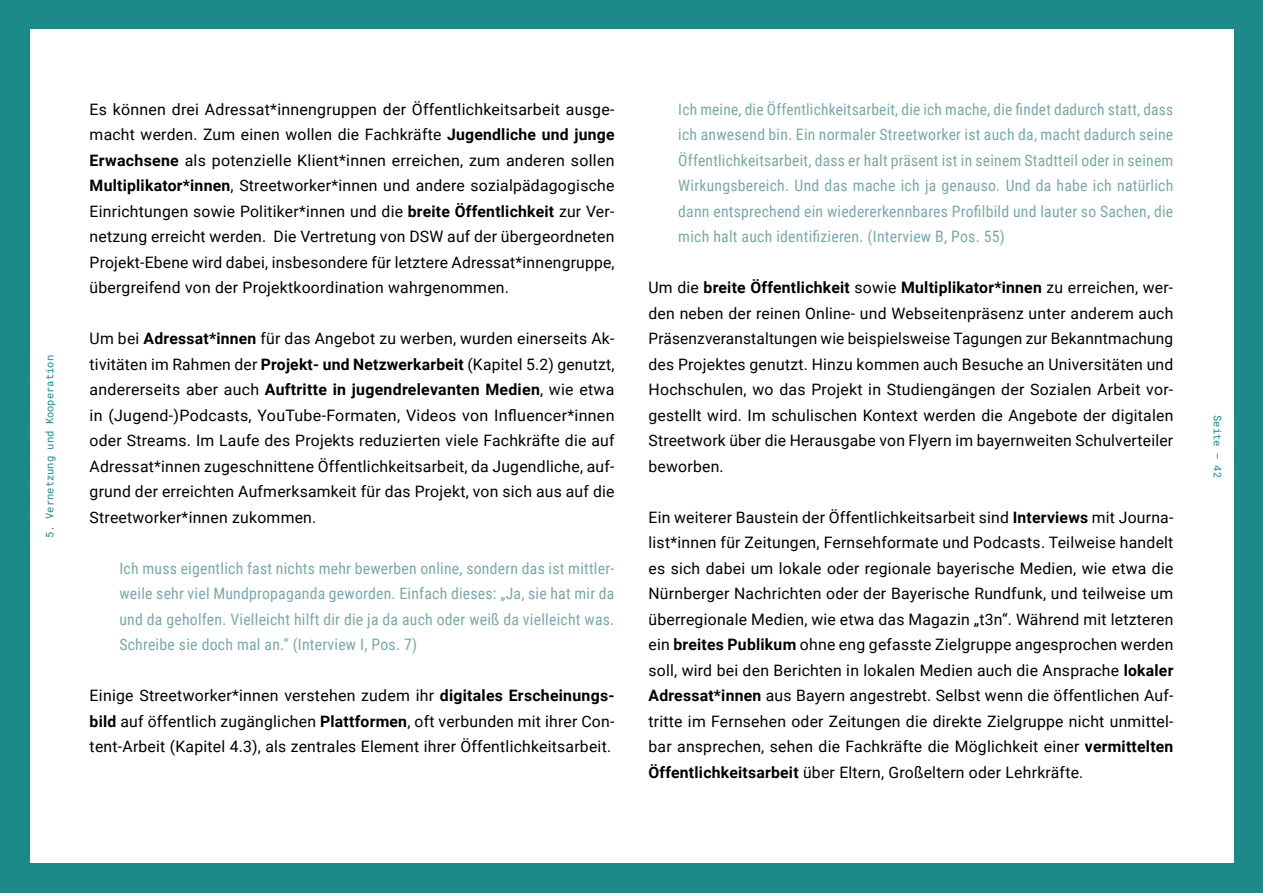
<style>
.page{position:relative;width:1263px;height:893px;background:#1b8a89}
.page>*{position:absolute;margin:0;border:0;box-sizing:border-box;transform-origin:0 0}
.t1{font:15.75px/25.5px "Roboto";letter-spacing:.015em;color:#000;text-align:justify}
.t2{font:15.75px/25.5px "Roboto Condensed";letter-spacing:.015em;color:#78a9a9;text-align:justify}
.t3{font:10.5px "Roboto Mono";color:#1b8a89}
.s1{font-weight:700}
</style>
<div class="page">
<div style="left:30px;top:30px;width:1203px;height:833px;background:#fff"></div>
<p class="t3" style="left:43px;top:538px;width:184px;rotate:-90deg">5. Vernetzung und Kooperation</p>
<p class="t1" style="left:90px;top:96px;width:526px">Es können drei Adressat*innengruppen der Öffentlichkeitsarbeit ausge&shy;macht werden. Zum einen wollen die Fachkräfte <span class="s1">Jugendliche und junge Erwachsene</span> als potenzielle Klient*innen erreichen, zum anderen sollen <span class="s1">Multiplikator*innen</span>, Streetworker*innen und andere sozialpädagogische Einrichtungen sowie Politiker*innen und die <span class="s1">breite Öffentlichkeit</span> zur Ver&shy;netzung erreicht werden. Die Vertretung von DSW auf der übergeordneten Projekt-Ebene wird dabei, insbesondere für letztere Adressat*innengruppe, übergreifend von der Projektkoordination wahrgenommen.</p>
<p class="t1" style="left:90px;top:325px;width:526px">Um bei <span class="s1">Adressat*innen</span> für das Angebot zu werben, wurden einerseits Ak&shy;tivitäten im Rahmen der <span class="s1">Projekt- und Netzwerkarbeit</span> (Kapitel 5.2) genutzt, andererseits aber auch <span class="s1">Auftritte in jugendrelevanten Medien</span>, wie etwa in (Jugend-)Podcasts, YouTube-Formaten, Videos von Influencer*innen oder Streams. Im Laufe des Projekts reduzierten viele Fachkräfte die auf Adressat*innen zugeschnittene Öffentlichkeitsarbeit, da Jugendliche, auf&shy;grund der erreichten Aufmerksamkeit für das Projekt, von sich aus auf die Streetworker*innen zukommen.</p>
<p class="t2" style="left:119px;top:555px;width:496px">Ich muss eigentlich fast nichts mehr bewerben online, sondern das ist mittler&shy;weile sehr viel Mundpropaganda geworden. Einfach dieses: „Ja, sie hat mir da und da geholfen. Vielleicht hilft dir die ja da auch oder weiß da vielleicht was.<br>Schreibe sie doch mal an.“ (Interview I, Pos. 7)</p>
<p class="t1" style="left:90px;top:682px;width:526px">Einige Streetworker*innen verstehen zudem ihr <span class="s1">digitales Erscheinungs&shy;bild</span> auf öffentlich zugänglichen <span class="s1">Plattformen</span>, oft verbunden mit ihrer Con&shy;tent-Arbeit (Kapitel 4.3), als zentrales Element ihrer Öffentlichkeitsarbeit.</p>
<p class="t2" style="left:678px;top:96px;width:497px">Ich meine, die Öffentlichkeitsarbeit, die ich mache, die findet dadurch statt, dass ich anwesend bin. Ein normaler Streetworker ist auch da, macht dadurch seine Öffentlichkeitsarbeit, dass er halt präsent ist in seinem Stadtteil oder in seinem Wirkungsbereich. Und das mache ich ja genauso. Und da habe ich natürlich dann entsprechend ein wiedererkennbares Profilbild und lauter so Sachen, die mich halt auch identifizieren. (Interview B, Pos. 55)</p>
<p class="t1" style="left:648px;top:274px;width:526px">Um die <span class="s1">breite Öffentlichkeit</span> sowie <span class="s1">Multiplikator*innen</span> zu erreichen, wer&shy;den neben der reinen Online- und Webseitenpräsenz unter anderem auch Präsenzveranstaltungen wie beispielsweise Tagungen zur Bekanntmachung des Projektes genutzt. Hinzu kommen auch Besuche an Universitäten und Hochschulen, wo das Projekt in Studiengängen der Sozialen Arbeit vor&shy;gestellt wird. Im schulischen Kontext werden die Angebote der digitalen Streetwork über die Herausgabe von Flyern im bayernweiten Schulverteiler beworben.</p>
<p class="t1" style="left:648px;top:504px;width:526px">Ein weiterer Baustein der Öffentlichkeitsarbeit sind <span class="s1">Interviews</span> mit Journa&shy;list*innen für Zeitungen, Fernsehformate und Podcasts. Teilweise handelt es sich dabei um lokale oder regionale bayerische Medien, wie etwa die Nürnberger Nachrichten oder der Bayerische Rundfunk, und teilweise um überregionale Medien, wie etwa das Magazin „t3n“. Während mit letzteren ein <span class="s1">breites Publikum</span> ohne eng gefasste Zielgruppe angesprochen werden soll, wird bei den Berichten in lokalen Medien auch die Ansprache <span class="s1">lokaler Adressat*innen</span> aus Bayern angestrebt. Selbst wenn die öffentlichen Auf&shy;tritte im Fernsehen oder Zeitungen die direkte Zielgruppe nicht unmittel&shy;bar ansprechen, sehen die Fachkräfte die Möglichkeit einer <span class="s1">vermittelten Öffentlichkeitsarbeit</span> über Eltern, Großeltern oder Lehrkräfte.</p>
<p class="t3" style="left:1225px;top:415px;width:64px;rotate:90deg">Seite – 42</p>
</div>
